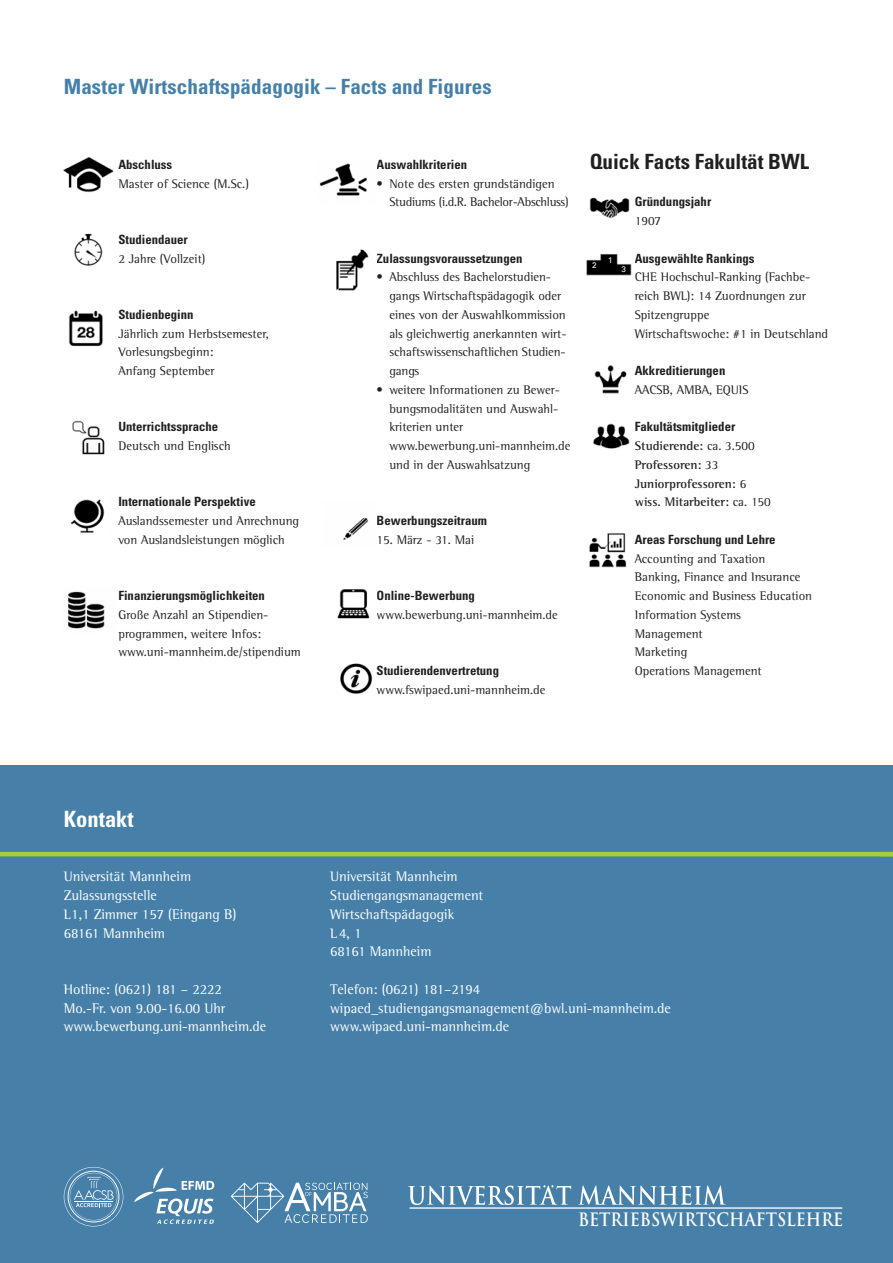
<style>
.page{position:relative;width:893px;height:1263px;background:#fff}
.page>*{position:absolute;margin:0;border:0;box-sizing:border-box;transform-origin:0 0}
.t1{font:700 condensed 22.5px "Univers";color:#fff}
.t2{font:700 condensed 21px "Univers";letter-spacing:.005em;color:#4680a8}
.t3{font:700 condensed 21px "Univers";color:#231f20}
.t4{font:700 18px "Trajan";color:#fff;scale:.88 1}
.t5{font:14.25px/18.8px "Rotis Semi Serif";color:#fff}
.t6{font:12.75px/18.8px "Rotis Semi Serif";color:#231f20}
.t7{font:700 condensed 12.75px "Univers";color:#231f20}
.t8{font:700 12.75px/18.8px "Rotis Semi Serif";color:#231f20}
.t9{font:12.75px/18.8px "Rotis Semi Serif";letter-spacing:-.02em;color:#231f20}
.t10{font:8.1px "Univers";color:#fff}
.s1{font-weight:400}
</style>
<div class="page">
<div style="left:0;top:765px;width:893px;height:498px;background:#4680a8"></div>
<hr style="left:0;top:852px;width:893px;height:4px;background:#a6ce39">
<img style="left:64px;top:157px;width:50px;height:35px">
<img style="left:74px;top:233px;width:29px;height:33px">
<img style="left:69px;top:310px;width:34px;height:37px">
<img style="left:72px;top:420px;width:33px;height:35px">
<img style="left:70px;top:499px;width:35px;height:34px">
<img style="left:68px;top:591px;width:37px;height:38px">
<img style="left:589px;top:197px;width:41px;height:22px">
<img style="left:586px;top:254px;width:46px;height:22px">
<img style="left:594px;top:365px;width:33px;height:29px">
<img style="left:593px;top:423px;width:37px;height:26px">
<img style="left:589px;top:533px;width:38px;height:35px">
<img style="left:319px;top:163px;width:48px;height:33px">
<img style="left:336px;top:249px;width:33px;height:42px">
<img style="left:343px;top:517px;width:26px;height:23px">
<img style="left:337px;top:589px;width:33px;height:30px">
<img style="left:340px;top:663px;width:33px;height:31px">
<svg style="left:408px;top:1185px;width:163px;height:20px"></svg>
<svg style="left:578px;top:1185px;width:148px;height:20px"></svg>
<hr style="left:410px;top:1207px;width:432px;height:2px;background:#fff">
<svg style="left:64px;top:1167px;width:59px;height:59px"></svg>
<svg style="left:134px;top:1168px;width:80px;height:56px"></svg>
<svg style="left:231px;top:1183px;width:137px;height:40px"></svg>
<h2 class="t2" style="left:64px;top:79px;width:429px">Master Wirtschaftspädagogik – Facts and Figures</h2>
<p class="t7" style="left:118px;top:160px;width:55px">Abschluss</p>
<p class="t6" style="left:118px;top:175px;width:132px">Master of Science (M.Sc.)</p>
<p class="t7" style="left:118px;top:235px;width:71px">Studiendauer</p>
<p class="t6" style="left:118px;top:250px;width:89px">2 Jahre (Vollzeit)</p>
<p class="t7" style="left:118px;top:310px;width:77px">Studienbeginn</p>
<p class="t6" style="left:118px;top:325px;width:152px">Jährlich zum Herbstsemester,<br>Vorlesungsbeginn:<br>Anfang September</p>
<p class="t7" style="left:118px;top:422px;width:101px">Unterrichtssprache</p>
<p class="t6" style="left:118px;top:438px;width:114px">Deutsch und Englisch</p>
<p class="t7" style="left:118px;top:497px;width:139px">Internationale Perspektive</p>
<p class="t6" style="left:118px;top:513px;width:182px">Auslandssemester und Anrechnung von Auslandsleistungen möglich</p>
<p class="t7" style="left:118px;top:591px;width:148px">Finanzierungsmöglichkeiten</p>
<p class="t6" style="left:118px;top:606px;width:184px">Große Anzahl an Stipendien&shy;programmen, weitere Infos: www.uni-mannheim.de/stipendium</p>
<p class="t7" style="left:377px;top:160px;width:92px">Auswahlkriterien</p>
<p class="t9" style="left:389px;top:175px;width:181px;text-indent:-13px">• Note des ersten grundständigen<br>Studiums (i.d.R. Bachelor-Abschluss)</p>
<p class="t7" style="left:377px;top:253px;width:147px">Zulassungsvoraussetzungen</p>
<p class="t6" style="left:389px;top:269px;width:179px;text-indent:-13px">• Abschluss des Bachelorstudien&shy;gangs Wirtschaftspädagogik oder eines von der Auswahlkommission als gleichwertig anerkannten wirt&shy;schaftswissenschaftlichen Studien&shy;gangs</p>
<p class="t6" style="left:389px;top:381px;width:183px;text-indent:-13px">• weitere Informationen zu Bewer&shy;bungsmodalitäten und Auswahl&shy;kriterien unter www.bewerbung.uni-mannheim.de und in der Auswahlsatzung</p>
<p class="t7" style="left:377px;top:516px;width:112px">Bewerbungszeitraum</p>
<p class="t6" style="left:377px;top:531px;width:99px">15. März - 31. Mai</p>
<p class="t7" style="left:377px;top:591px;width:100px">Online-Bewerbung</p>
<p class="t6" style="left:377px;top:606px;width:183px">www.bewerbung.uni-mannheim.de</p>
<p class="t7" style="left:377px;top:666px;width:124px">Studierendenvertretung</p>
<p class="t6" style="left:377px;top:681px;width:170px">www.fswipaed.uni-mannheim.de</p>
<h2 class="t3" style="left:590px;top:154px;width:221px">Quick Facts Fakultät BWL</h2>
<p class="t10" style="left:592px;top:262px;width:6px">2</p>
<p class="t10" style="left:608px;top:257px;width:6px">1</p>
<p class="t10" style="left:622px;top:266px;width:6px">3</p>
<p class="t7" style="left:635px;top:197px;width:78px">Gründungsjahr</p>
<p class="t6" style="left:635px;top:213px;width:28px">1907</p>
<p class="t7" style="left:635px;top:253px;width:121px">Ausgewählte Rankings</p>
<p class="t6" style="left:635px;top:269px;width:195px">CHE Hochschul-Ranking (Fachbe&shy;reich BWL): 14 Zuordnungen zur<br>Spitzengruppe<br>Wirtschaftswoche: #1 in Deutschland</p>
<p class="t7" style="left:635px;top:366px;width:92px">Akkreditierungen</p>
<p class="t6" style="left:635px;top:381px;width:115px">AACSB, AMBA, EQUIS</p>
<p class="t7" style="left:635px;top:422px;width:102px">Fakultätsmitglieder</p>
<p class="t8" style="left:635px;top:437px;width:138px">Studierende: <span class="s1">ca. 3.500<br></span>Professoren: <span class="s1">33<br></span>Juniorprofessoren: <span class="s1">6 </span>wiss. Mitarbeiter: <span class="s1">ca. 150</span></p>
<p class="t7" style="left:635px;top:535px;width:142px">Areas Forschung und Lehre</p>
<p class="t6" style="left:635px;top:550px;width:179px">Accounting and Taxation<br>Banking, Finance and Insurance<br>Economic and Business Education<br>Information Systems<br>Management<br>Marketing<br>Operations Management</p>
<h1 class="t1" style="left:64px;top:811px;width:71px">Kontakt</h1>
<p class="t5" style="left:64px;top:868px;width:174px">Universität Mannheim<br>Zulassungsstelle<br>L1,1 Zimmer 157 (Eingang B)<br>68161 Mannheim</p>
<p class="t5" style="left:64px;top:981px;width:204px">Hotline: (0621) 181 – 2222<br>Mo.-Fr. von 9.00-16.00 Uhr www.bewerbung.uni-mannheim.de</p>
<p class="t5" style="left:330px;top:868px;width:155px">Universität Mannheim<br>Studiengangsmanagement<br>Wirtschaftspädagogik<br>L4, 1<br>68161 Mannheim</p>
<p class="t5" style="left:330px;top:981px;width:342px">Telefon: (0621) 181–2194 wipaed_studiengangsmanagement@bwl.uni-mannheim.de www.wipaed.uni-mannheim.de</p>
<h3 class="t4" style="left:578px;top:1209px;width:303px">BETRIEBSWIRTSCHAFTSLEHRE</h3>
</div>
